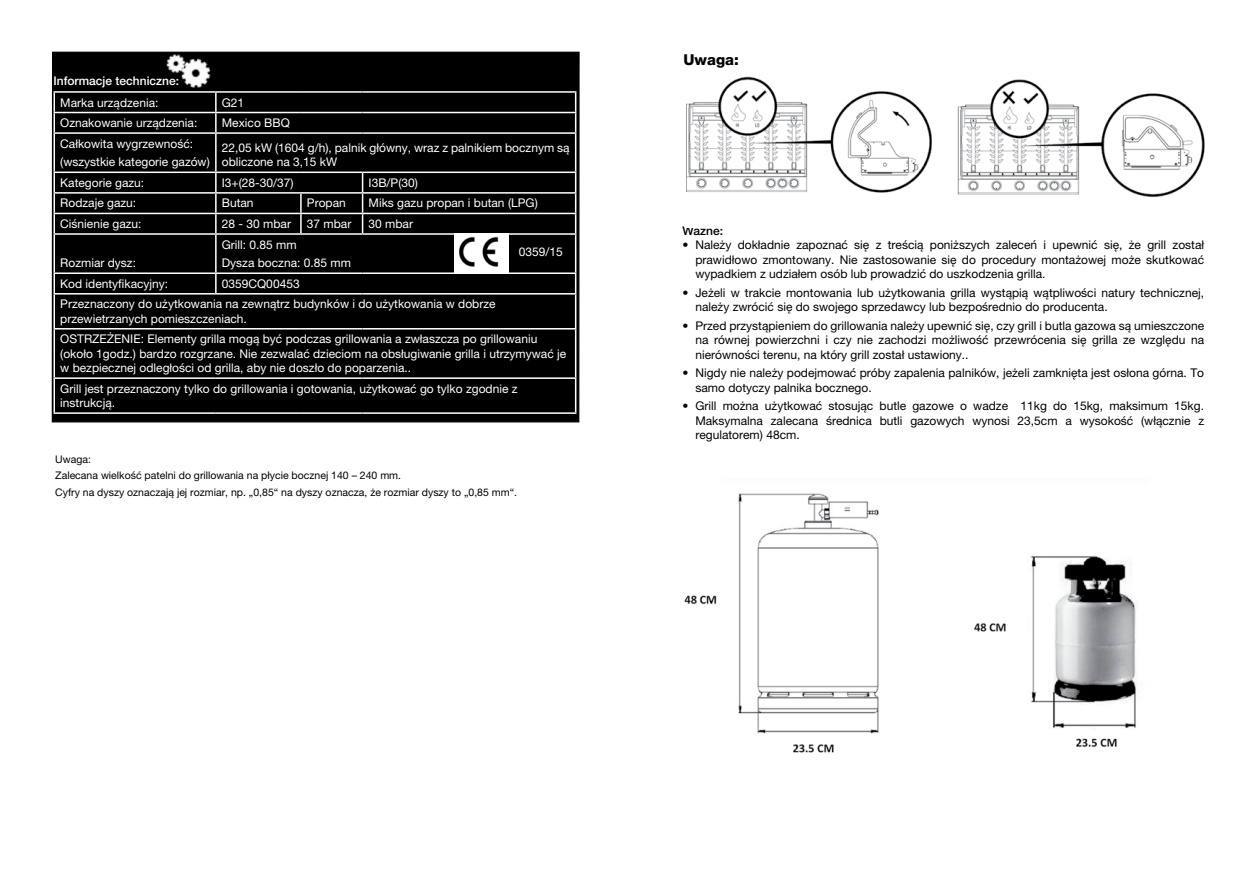
<style>
.page{position:relative;width:1259px;height:893px;background:#fff}
.page>*{position:absolute;margin:0;border:0;box-sizing:border-box;transform-origin:0 0}
.t1{font:800 15px "Helvetica Neue LT Pro";color:#000}
.t2{font:12px/14.4px "Helvetica Neue LT Pro";color:#000;text-align:justify}
.t3{font:12px/14.4px "Helvetica Neue LT Pro";color:#fff}
.t4{font:500 12px "Helvetica Neue LT Pro";color:#fff}
.t5{font:500 12px "Helvetica Neue LT Pro";color:#000}
.t6{font:10.5px/16.8px "Helvetica Neue LT Pro";color:#000}
</style>
<div class="page">
<div style="left:52px;top:52px;width:527px;height:370px;background:#000"></div>
<hr style="left:54px;top:91px;width:162px;height:2px;background:#fff">
<hr style="left:216px;top:91px;width:85px;height:2px;background:#fff">
<hr style="left:301px;top:91px;width:61px;height:2px;background:#fff">
<hr style="left:362px;top:91px;width:214px;height:2px;background:#fff">
<hr style="left:54px;top:112px;width:162px;height:1px;background:#fff">
<svg style="left:54px;top:93px;width:1px;height:39px"></svg>
<hr style="left:216px;top:112px;width:85px;height:1px;background:#fff">
<svg style="left:215px;top:100px;width:2px;height:32px"></svg>
<hr style="left:301px;top:112px;width:61px;height:1px;background:#fff">
<hr style="left:362px;top:112px;width:214px;height:1px;background:#fff">
<svg style="left:575px;top:93px;width:1px;height:39px"></svg>
<hr style="left:54px;top:132px;width:162px;height:2px;background:#fff">
<hr style="left:54px;top:134px;width:1px;height:38px;background:#fff">
<hr style="left:216px;top:132px;width:85px;height:2px;background:#fff">
<hr style="left:215px;top:134px;width:2px;height:38px;background:#fff">
<hr style="left:301px;top:132px;width:61px;height:2px;background:#fff">
<hr style="left:362px;top:132px;width:214px;height:2px;background:#fff">
<hr style="left:575px;top:134px;width:1px;height:38px;background:#fff">
<hr style="left:54px;top:172px;width:162px;height:1px;background:#fff">
<hr style="left:216px;top:172px;width:85px;height:1px;background:#fff">
<hr style="left:301px;top:172px;width:61px;height:1px;background:#fff">
<hr style="left:362px;top:172px;width:214px;height:1px;background:#fff">
<hr style="left:54px;top:192px;width:162px;height:2px;background:#fff">
<hr style="left:216px;top:192px;width:85px;height:2px;background:#fff">
<hr style="left:301px;top:192px;width:61px;height:2px;background:#fff">
<hr style="left:362px;top:192px;width:214px;height:2px;background:#fff">
<hr style="left:54px;top:213px;width:162px;height:1px;background:#fff">
<svg style="left:54px;top:173px;width:1px;height:60px"></svg>
<hr style="left:216px;top:213px;width:85px;height:1px;background:#fff">
<svg style="left:215px;top:173px;width:2px;height:60px"></svg>
<hr style="left:301px;top:213px;width:61px;height:1px;background:#fff">
<svg style="left:300px;top:194px;width:2px;height:39px"></svg>
<hr style="left:362px;top:213px;width:214px;height:1px;background:#fff">
<svg style="left:362px;top:173px;width:1px;height:60px"></svg>
<svg style="left:575px;top:173px;width:1px;height:60px"></svg>
<hr style="left:54px;top:233px;width:162px;height:2px;background:#fff">
<hr style="left:54px;top:235px;width:1px;height:37px;background:#fff">
<hr style="left:216px;top:233px;width:85px;height:2px;background:#fff">
<hr style="left:215px;top:235px;width:2px;height:37px;background:#fff">
<hr style="left:301px;top:233px;width:61px;height:2px;background:#fff">
<hr style="left:362px;top:233px;width:214px;height:2px;background:#fff">
<hr style="left:575px;top:235px;width:1px;height:37px;background:#fff">
<hr style="left:54px;top:272px;width:162px;height:2px;background:#fff">
<svg style="left:54px;top:274px;width:1px;height:19px"></svg>
<hr style="left:216px;top:272px;width:85px;height:2px;background:#fff">
<svg style="left:215px;top:274px;width:2px;height:19px"></svg>
<hr style="left:301px;top:272px;width:61px;height:2px;background:#fff">
<hr style="left:362px;top:272px;width:214px;height:2px;background:#fff">
<svg style="left:575px;top:274px;width:1px;height:19px"></svg>
<hr style="left:54px;top:293px;width:162px;height:2px;background:#fff">
<hr style="left:54px;top:295px;width:1px;height:33px;background:#fff">
<hr style="left:216px;top:293px;width:85px;height:2px;background:#fff">
<hr style="left:301px;top:293px;width:61px;height:2px;background:#fff">
<hr style="left:362px;top:293px;width:214px;height:2px;background:#fff">
<hr style="left:575px;top:295px;width:1px;height:33px;background:#fff">
<hr style="left:54px;top:328px;width:162px;height:2px;background:#fff">
<hr style="left:54px;top:330px;width:1px;height:47px;background:#fff">
<hr style="left:216px;top:328px;width:85px;height:2px;background:#fff">
<hr style="left:301px;top:328px;width:61px;height:2px;background:#fff">
<hr style="left:362px;top:328px;width:214px;height:2px;background:#fff">
<hr style="left:575px;top:330px;width:1px;height:47px;background:#fff">
<hr style="left:54px;top:377px;width:162px;height:2px;background:#fff">
<hr style="left:54px;top:379px;width:1px;height:33px;background:#fff">
<hr style="left:216px;top:377px;width:85px;height:2px;background:#fff">
<hr style="left:301px;top:377px;width:61px;height:2px;background:#fff">
<hr style="left:362px;top:377px;width:214px;height:2px;background:#fff">
<hr style="left:575px;top:379px;width:1px;height:33px;background:#fff">
<hr style="left:54px;top:412px;width:162px;height:2px;background:#fff">
<hr style="left:216px;top:412px;width:85px;height:2px;background:#fff">
<hr style="left:301px;top:412px;width:61px;height:2px;background:#fff">
<hr style="left:362px;top:412px;width:214px;height:2px;background:#fff">
<img style="left:149px;top:51px;width:79px;height:49px">
<img style="left:687px;top:77px;width:518px;height:121px">
<img style="left:684px;top:493px;width:454px;height:260px">
<img style="left:454px;top:235px;width:55px;height:37px">
<p class="t4" style="left:54px;top:74px;width:127px">Informacje techniczne:</p>
<p class="t3" style="left:60px;top:95px;width:100px">Marka urządzenia:</p>
<p class="t3" style="left:222px;top:95px;width:24px">G21</p>
<p class="t3" style="left:60px;top:115px;width:139px">Oznakowanie urządzenia:</p>
<p class="t3" style="left:222px;top:115px;width:70px">Mexico BBQ</p>
<p class="t3" style="left:60px;top:134px;width:151px;line-height:18.6px">Całkowita wygrzewność: (wszystkie kategorie gazów)</p>
<p class="t3" style="left:222px;top:140px;width:349px">22,05 kW (1604 g/h), palnik główny, wraz z palnikiem bocznym są obliczone na 3,15 kW</p>
<p class="t3" style="left:60px;top:175px;width:85px">Kategorie gazu:</p>
<p class="t3" style="left:222px;top:175px;width:73px">I3+(28-30/37)</p>
<p class="t3" style="left:368px;top:175px;width:51px">I3B/P(30)</p>
<p class="t3" style="left:60px;top:196px;width:77px">Rodzaje gazu:</p>
<p class="t3" style="left:222px;top:196px;width:33px">Butan</p>
<p class="t3" style="left:307px;top:196px;width:40px">Propan</p>
<p class="t3" style="left:368px;top:196px;width:171px">Miks gazu propan i butan (LPG)</p>
<p class="t3" style="left:60px;top:216px;width:83px">Ciśnienie gazu:</p>
<p class="t3" style="left:222px;top:216px;width:71px">28 - 30 mbar</p>
<p class="t3" style="left:307px;top:216px;width:46px">37 mbar</p>
<p class="t3" style="left:368px;top:216px;width:46px">30 mbar</p>
<p class="t3" style="left:60px;top:256px;width:77px">Rozmiar dysz:</p>
<p class="t3" style="left:222px;top:235px;width:131px;line-height:18.6px">Grill: 0.85 mm<br>Dysza boczna: 0.85 mm</p>
<p class="t3" style="left:519px;top:245px;width:46px">0359/15</p>
<p class="t3" style="left:60px;top:273px;width:437px;line-height:20.5px;text-indent:162px">0359CQ00453<br>Przeznaczony do użytkowania na zewnątrz budynków i do użytkowania w dobrze</p>
<p class="t3" style="left:60px;top:308px;width:479px;line-height:20.5px">przewietrzanych pomieszczeniach.<br>OSTRZEŻENIE: Elementy grilla mogą być podczas grillowania a zwłaszcza po grillowaniu</p>
<p class="t3" style="left:60px;top:346px;width:507px">(około 1godz.) bardzo rozgrzane. Nie zezwalać dzieciom na obsługiwanie grilla i utrzymywać je w bezpiecznej odległości od grilla, aby nie doszło do poparzenia..</p>
<p class="t3" style="left:60px;top:381px;width:459px">Grill jest przeznaczony tylko do grillowania i gotowania, użytkować go tylko zgodnie z instrukcją.</p>
<p class="t3" style="left:60px;top:276px;width:110px">Kod identyfikacyjny:</p>
<p class="t6" style="left:55px;top:450px;width:463px">Uwaga:<br>Zalecana wielkość patelni do grillowania na płycie bocznej 140 – 240 mm.<br>Cyfry na dyszy oznaczają jej rozmiar, np. „0,85“ na dyszy oznacza, że rozmiar dyszy to „0,85 mm“.</p>
<p class="t1" style="left:683px;top:50px;width:57px">Uwaga:</p>
<p class="t5" style="left:682px;top:224px;width:42px">Ważne:</p>
<p class="t2" style="left:695px;top:238px;width:510px;text-indent:-13px">• Należy dokładnie zapoznać się z treścią poniższych zaleceń i upewnić się, że grill został prawidłowo zmontowany. Nie zastosowanie się do procedury montażowej może skutkować wypadkiem z udziałem osób lub prowadzić do uszkodzenia grilla.</p>
<p class="t2" style="left:695px;top:285px;width:510px;text-indent:-13px">• Jeżeli w trakcie montowania lub użytkowania grilla wystąpią wątpliwości natury technicznej, należy zwrócić się do swojego sprzedawcy lub bezpośrednio do producenta.</p>
<p class="t2" style="left:695px;top:318px;width:510px;text-indent:-13px">• Przed przystąpieniem do grillowania należy upewnić się, czy grill i butla gazowa są umieszczone na równej powierzchni i czy nie zachodzi możliwość przewrócenia się grilla ze względu na nierówności terenu, na który grill został ustawiony..</p>
<p class="t2" style="left:695px;top:366px;width:510px;text-indent:-13px">• Nigdy nie należy podejmować próby zapalenia palników, jeżeli zamknięta jest osłona górna. To samo dotyczy palnika bocznego.</p>
<p class="t2" style="left:695px;top:399px;width:510px;text-indent:-13px">• Grill można użytkować stosując butle gazowe o wadze 11kg do 15kg, maksimum 15kg.<br>Maksymalna zalecana średnica butli gazowych wynosi 23,5cm a wysokość (włącznie z regulatorem) 48cm.</p>
</div>
